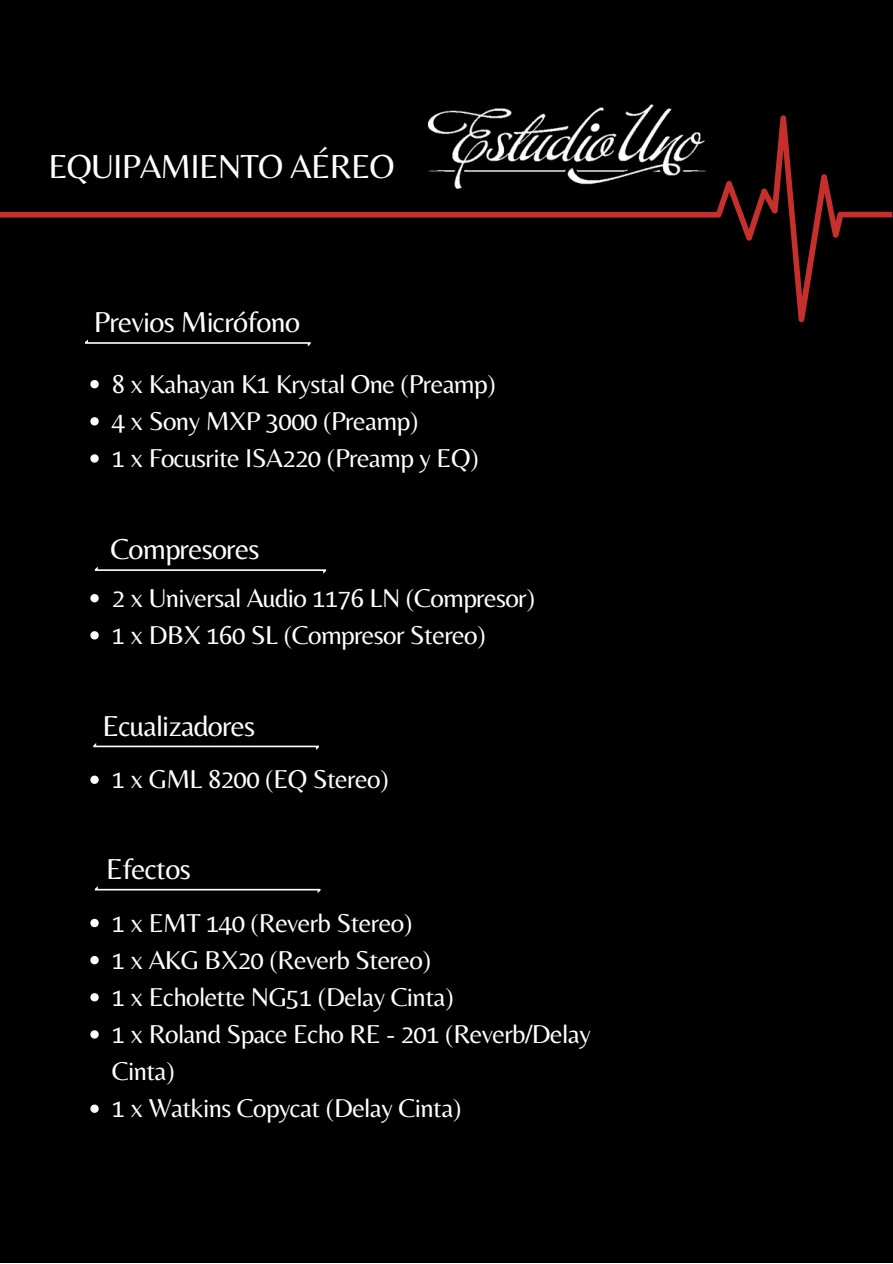
<style>
.page{position:relative;width:893px;height:1264px;background:#fff}
.page>*{position:absolute;margin:0;border:0;box-sizing:border-box;transform-origin:0 0}
.t1{font:34.65px "Belleza";letter-spacing:-.025em;color:#fff}
.t2{font:30px "Belleza";letter-spacing:-.025em;color:#fff}
.t3{font:26.85px/37.2px "Belleza";letter-spacing:-.025em;color:#fff}
</style>
<div class="page">
<div style="left:0;top:0;width:892px;height:1262px;background:#000"></div>
<img style="left:434px;top:104px;width:238px;height:11px">
<svg style="left:0;top:115px;width:892px;height:207px"></svg>
<svg style="left:90px;top:380px;width:9px;height:8px"></svg>
<svg style="left:90px;top:417px;width:9px;height:8px"></svg>
<svg style="left:90px;top:454px;width:9px;height:8px"></svg>
<svg style="left:85px;top:339px;width:226px;height:7px"></svg>
<svg style="left:95px;top:566px;width:231px;height:7px"></svg>
<svg style="left:93px;top:743px;width:226px;height:7px"></svg>
<svg style="left:95px;top:886px;width:225px;height:7px"></svg>
<svg style="left:90px;top:594px;width:9px;height:8px"></svg>
<svg style="left:90px;top:631px;width:9px;height:8px"></svg>
<svg style="left:90px;top:775px;width:9px;height:9px"></svg>
<svg style="left:90px;top:918px;width:9px;height:9px"></svg>
<svg style="left:90px;top:956px;width:9px;height:8px"></svg>
<svg style="left:90px;top:993px;width:9px;height:8px"></svg>
<svg style="left:90px;top:1030px;width:9px;height:8px"></svg>
<svg style="left:90px;top:1104px;width:9px;height:8px"></svg>
<p class="t1" style="left:48px;top:146px;width:348px">EQUIPAMIENTO AÉREO</p>
<p class="t2" style="left:94px;top:304px;width:208px">Previos Micrófono</p>
<p class="t3" style="left:112px;top:365px;width:385px">8 x Kahayan K1 Krystal One (Preamp)<br>4 x Sony MXP 3000 (Preamp)<br>1 x Focusrite ISA220 (Preamp y EQ)</p>
<p class="t2" style="left:110px;top:531px;width:151px">Compresores</p>
<p class="t3" style="left:112px;top:579px;width:424px">2 x Universal Audio 1176 LN (Compresor)<br>1 x DBX 160 SL (Compresor Stereo)</p>
<p class="t2" style="left:102px;top:708px;width:154px">Ecualizadores</p>
<p class="t3" style="left:112px;top:760px;width:278px">1 x GML 8200 (EQ Stereo)</p>
<p class="t2" style="left:106px;top:851px;width:86px">Efectos</p>
<p class="t3" style="left:112px;top:903px;width:480px">1 x EMT 140 (Reverb Stereo)<br>1 x AKG BX20 (Reverb Stereo)<br>1 x Echolette NG51 (Delay Cinta)<br>1 x Roland Space Echo RE - 201 (Reverb/Delay<br>Cinta)<br>1 x Watkins Copycat (Delay Cinta)</p>
</div>
